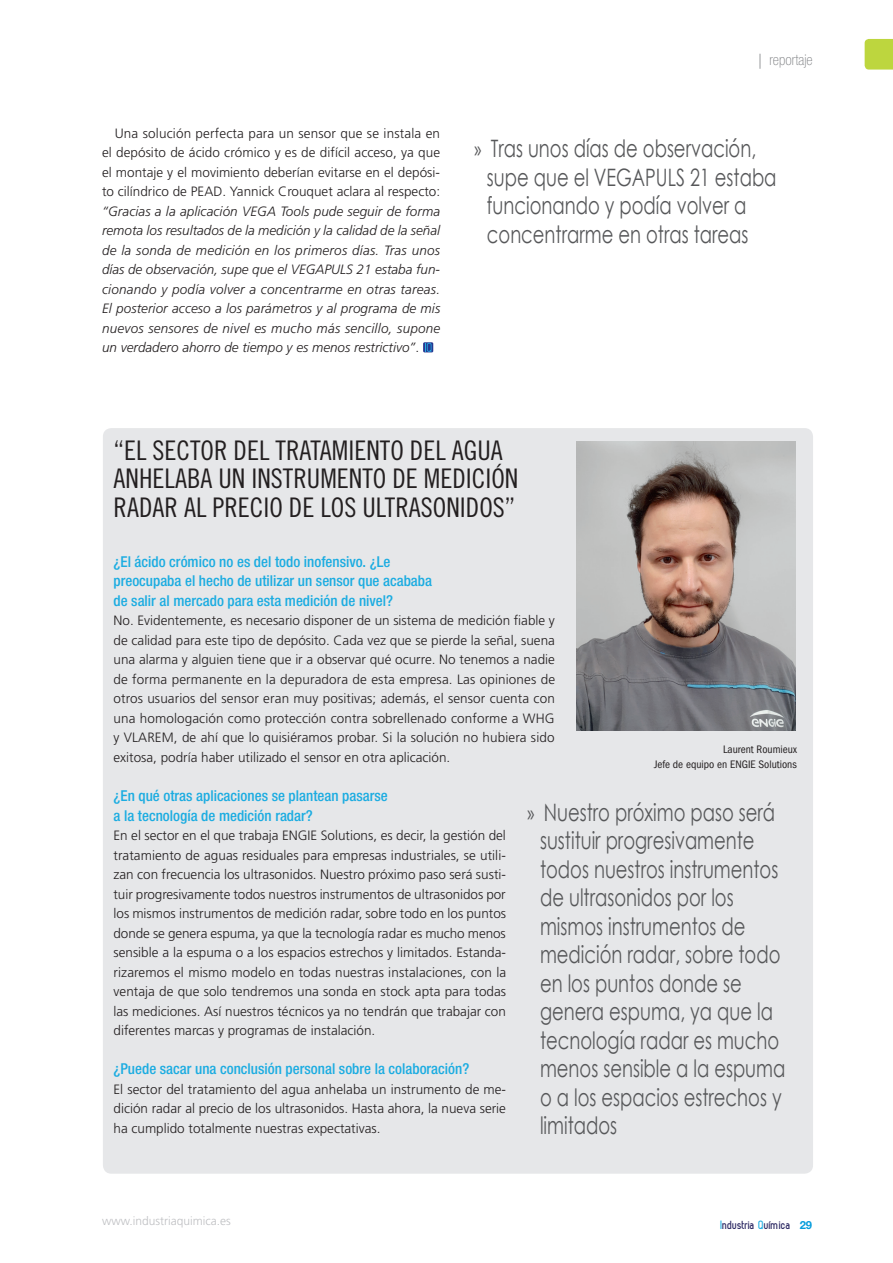
<style>
.page{position:relative;width:893px;height:1263px;background:#fff}
.page>*{position:absolute;margin:0;border:0;box-sizing:border-box;transform-origin:0 0}
.noticia_IQ_-_gris_K{font:27px/28.5px "Trade Gothic Cond Eighteen";color:#231f20}
.t1{font:24px/28.5px "Century Gothic";color:#57585a;scale:.75 1}
._04_IQ_SUB-SUB-APART{font:500 condensed 15px/19.5px "Helvetica Neue LT Std";color:#1bace1}
.t2{font:100 condensed 15px "Helvetica Neue LT Std";color:#808285}
._01-TEXTO_sin_sangri{font:300 13.5px/19.5px "Frutiger";color:#231f20;text-align:justify}
._01-TEXTO{font:italic 300 13.5px/19.5px "Frutiger";color:#231f20;text-align:justify}
.t3{font:300 12px "Frutiger";color:#bebfc2}
.t4{font:700 12px "Zag";color:#27235f}
.IQ_pie_de_foto{font:condensed 11.25px/15px "Franklin Gothic";color:#231f20;text-align:right}
.s1{font-family:"Frutiger";font-weight:300}
.s2{font-style:normal}
.s3{font-family:"Myriad Pro"}
.s4{color:#1bace1}
.s5{font-family:"Helvetica Neue LT Std";font-size:11.25px;color:#069ddc}
</style>
<div class="page">
<svg style="left:865px;top:39px;width:28px;height:31px"></svg>
<div style="left:423px;top:342px;width:10px;height:10px;background:#283890"></div>
<svg style="left:425px;top:343px;width:7px;height:9px"></svg>
<div style="left:103px;top:428px;width:710px;height:746px;background:#e6e7e9;border-radius:9px"></div>
<img style="left:576px;top:441px;width:219px;height:290px">
<p class="t2" style="left:758px;top:51px;width:56px"><span class="s1">|</span> reportaje</p>
<p class="_01-TEXTO" style="left:102px;top:124px;width:340px;text-indent:13px"><span class="s2">Una solución perfecta para un sensor que se instala en el depósito de ácido crómico y es de difícil acceso, ya que el montaje y el movimiento deberían evitarse en el depósi&shy;to cilíndrico de PEAD. Yannick Crouquet aclara al respecto: </span>“Gracias a la aplicación VEGA Tools pude seguir de forma remota los resultados de la medición y la calidad de la señal de la sonda de medición en los primeros días. Tras unos días de observación, supe que el VEGAPULS 21 estaba fun&shy;cionando y podía volver a concentrarme en otras tareas.<br>El posterior acceso a los parámetros y al programa de mis nuevos sensores de nivel es mucho más sencillo, supone un verdadero ahorro de tiempo y es menos restrictivo”<span class="s2">.</span></p>
<p class="t1" style="left:487px;top:134px;width:388px;text-indent:-13px"><span class="s3">»</span> Tras unos días de observación, supe que el VEGAPULS 21 estaba funcionando y podía volver a concentrarme en otras tareas</p>
<p class="noticia_IQ_-_gris_K" style="left:114px;top:436px;width:406px">“EL SECTOR DEL TRATAMIENTO DEL AGUA<br>ANHELABA UN INSTRUMENTO DE MEDICIÓN<br>RADAR AL PRECIO DE LOS ULTRASONIDOS”</p>
<p class="_04_IQ_SUB-SUB-APART" style="left:114px;top:552px;width:320px">¿El ácido crómico no es del todo inofensivo. ¿Le preocupaba el hecho de utilizar un sensor que acababa de salir al mercado para esta medición de nivel?</p>
<p class="_01-TEXTO_sin_sangri" style="left:114px;top:611px;width:443px">No. Evidentemente, es necesario disponer de un sistema de medición fiable y de calidad para este tipo de depósito. Cada vez que se pierde la señal, suena una alarma y alguien tiene que ir a observar qué ocurre. No tenemos a nadie de forma permanente en la depuradora de esta empresa. Las opiniones de otros usuarios del sensor eran muy positivas; además, el sensor cuenta con una homologación como protección contra sobrellenado conforme a WHG y VLAREM, de ahí que lo quisiéramos probar. Si la solución no hubiera sido exitosa, podría haber utilizado el sensor en otra aplicación.</p>
<p class="_04_IQ_SUB-SUB-APART" style="left:114px;top:786px;width:276px">¿En qué otras aplicaciones se plantean pasarse a la tecnología de medición radar?</p>
<p class="_01-TEXTO_sin_sangri" style="left:114px;top:826px;width:394px">En el sector en el que trabaja ENGIE Solutions, es decir, la gestión del tratamiento de aguas residuales para empresas industriales, se utili&shy;zan con frecuencia los ultrasonidos. Nuestro próximo paso será susti&shy;tuir progresivamente todos nuestros instrumentos de ultrasonidos por los mismos instrumentos de medición radar, sobre todo en los puntos donde se genera espuma, ya que la tecnología radar es mucho menos sensible a la espuma o a los espacios estrechos y limitados. Estanda&shy;rizaremos el mismo modelo en todas nuestras instalaciones, con la ventaja de que solo tendremos una sonda en stock apta para todas las mediciones. Así nuestros técnicos ya no tendrán que trabajar con diferentes marcas y programas de instalación.</p>
<p class="_04_IQ_SUB-SUB-APART" style="left:114px;top:1059px;width:357px">¿Puede sacar una conclusión personal sobre la colaboración?</p>
<p class="_01-TEXTO_sin_sangri" style="left:114px;top:1079px;width:394px">El sector del tratamiento del agua anhelaba un instrumento de me&shy;dición radar al precio de los ultrasonidos. Hasta ahora, la nueva serie ha cumplido totalmente nuestras expectativas.</p>
<p class="IQ_pie_de_foto" style="left:654px;top:741px;width:144px">Laurent Roumieux<br>Jefe de equipo en ENGIE Solutions</p>
<p class="t1" style="left:540px;top:797px;width:329px;text-indent:-13px"><span class="s3">»</span> Nuestro próximo paso será sustituir progresivamente todos nuestros instrumentos de ultrasonidos por los mismos instrumentos de medición radar, sobre todo en los puntos donde se genera espuma, ya que la tecnología radar es mucho menos sensible a la espuma o a los espacios estrechos y limitados</p>
<p class="t3" style="left:102px;top:1214px;width:130px">www.industriaquimica.es</p>
<p class="t4" style="left:720px;top:1218px;width:93px"><span class="s4">I</span>ndustria <span class="s4">Q</span>uímica <span class="s5">29</span></p>
</div>
